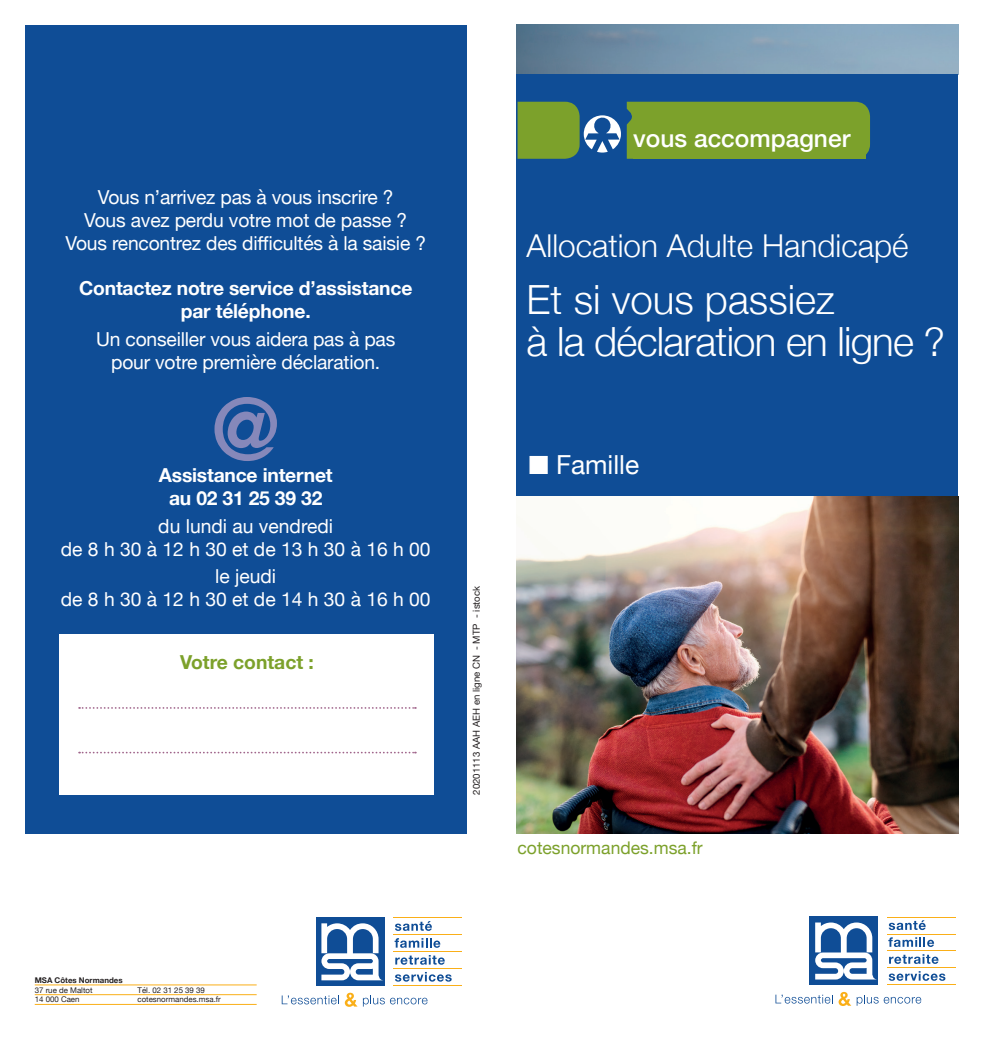
<style>
.page{position:relative;width:983px;height:1042px;background:#fff}
.page>*{position:absolute;margin:0;border:0;box-sizing:border-box;transform-origin:0 0}
.t1{font:700 85.75px "Helvetica Neue";color:#8688ba}
.t2{font:300 40.25px/42px "Helvetica Neue";letter-spacing:-.02em;color:#fff}
.t3{font:300 31.5px "Helvetica Neue";color:#fff}
.t4{font:26.25px "Helvetica Neue";color:#fff}
.t5{font:500 24.5px "Helvetica Neue";color:#fff}
.t6{font:19.25px/22.8px "Helvetica Neue";letter-spacing:-.01em;color:#fff;text-align:center}
.t7{font:700 19.25px/22.8px "Helvetica Neue";letter-spacing:-.01em;color:#fff;text-align:center}
.t8{font:700 19.25px "Helvetica Neue";color:#7ca12b}
.t9{font:17.5px "Helvetica Neue";color:#7ca12b}
.t10{font:9.62px "Helvetica Neue";color:#231f20}
.t11{font:7.88px/9.6px "Helvetica Neue";color:#231f20}
.t12{font:700 7.88px "Helvetica Neue";color:#231f20}
</style>
<div class="page">
<img style="left:516px;top:25px;width:441px;height:49px">
<div style="left:516px;top:74px;width:441px;height:431px;background:#0f4d96"></div>
<div style="left:626px;top:102px;width:243px;height:57px;background:#7ca12b"></div>
<div style="left:633px;top:125px;width:232px;height:34px;background:#7ca12b"></div>
<svg style="left:517px;top:102px;width:103px;height:57px"></svg>
<svg style="left:888px;top:920px;width:37px;height:10px"></svg>
<svg style="left:888px;top:937px;width:45px;height:10px"></svg>
<svg style="left:889px;top:954px;width:49px;height:10px"></svg>
<svg style="left:888px;top:971px;width:57px;height:10px"></svg>
<hr style="left:886px;top:916px;width:69px;height:1px;background:#faaf18">
<hr style="left:886px;top:933px;width:69px;height:1px;background:#faaf18">
<hr style="left:886px;top:950px;width:69px;height:1px;background:#faaf18">
<hr style="left:886px;top:967px;width:69px;height:1px;background:#faaf18">
<hr style="left:886px;top:984px;width:69px;height:1px;background:#faaf18">
<div style="left:809px;top:916px;width:68px;height:69px;background:#0f4d96"></div>
<svg style="left:815px;top:922px;width:60px;height:57px"></svg>
<svg style="left:775px;top:994px;width:56px;height:9px"></svg>
<svg style="left:838px;top:992px;width:83px;height:14px"></svg>
<div style="left:25px;top:25px;width:441px;height:808px;background:#0f4d96"></div>
<hr style="left:35px;top:984px;width:221px;height:1px;background:#faaf18">
<hr style="left:35px;top:994px;width:221px;height:1px;background:#faaf18">
<hr style="left:35px;top:1004px;width:221px;height:1px;background:#faaf18">
<svg style="left:395px;top:921px;width:37px;height:10px"></svg>
<svg style="left:394px;top:938px;width:46px;height:10px"></svg>
<svg style="left:395px;top:955px;width:50px;height:9px"></svg>
<svg style="left:395px;top:972px;width:56px;height:9px"></svg>
<hr style="left:393px;top:917px;width:69px;height:1px;background:#faaf18">
<hr style="left:393px;top:934px;width:69px;height:1px;background:#faaf18">
<hr style="left:393px;top:951px;width:69px;height:1px;background:#faaf18">
<hr style="left:393px;top:968px;width:69px;height:1px;background:#faaf18">
<hr style="left:393px;top:985px;width:69px;height:1px;background:#faaf18">
<div style="left:316px;top:917px;width:68px;height:69px;background:#0f4d96"></div>
<svg style="left:321px;top:923px;width:61px;height:57px"></svg>
<svg style="left:282px;top:995px;width:57px;height:9px"></svg>
<svg style="left:345px;top:992px;width:12px;height:15px"></svg>
<svg style="left:363px;top:995px;width:64px;height:11px"></svg>
<img style="left:516px;top:496px;width:441px;height:337px">
<div style="left:60px;top:634px;width:374px;height:160px;background:#fff"></div>
<svg style="left:79px;top:707px;width:337px;height:2px"></svg>
<svg style="left:79px;top:752px;width:337px;height:1px"></svg>
<p class="t6" style="left:65px;top:187px;width:362px">Vous n’arrivez pas à vous inscrire ?<br>Vous avez perdu votre mot de passe ?<br>Vous rencontrez des difficultés à la saisie ?</p>
<p class="t7" style="left:79px;top:278px;width:335px">Contactez notre service d’assistance par téléphone.</p>
<p class="t6" style="left:96px;top:329px;width:300px">Un conseiller vous aidera pas à pas pour votre première déclaration.</p>
<h1 class="t1" style="left:211px;top:362px;width:70px">@</h1>
<p class="t7" style="left:169px;top:487px;width:155px">au 02 31 25 39 32</p>
<p class="t6" style="left:61px;top:516px;width:371px">du lundi au vendredi<br>de 8 h 30 à 12 h 30 et de 13 h 30 à 16 h 00</p>
<p class="t6" style="left:61px;top:566px;width:371px">le jeudi<br>de 8 h 30 à 12 h 30 et de 14 h 30 à 16 h 00</p>
<p class="t7" style="left:159px;top:465px;width:175px">Assistance internet</p>
<p class="t8" style="left:180px;top:646px;width:135px">Votre contact :</p>
<p class="t5" style="left:633px;top:119px;width:218px">vous accompagner</p>
<h3 class="t3" style="left:526px;top:220px;width:383px">Allocation Adulte Handicapé</h3>
<h2 class="t2" style="left:526px;top:275px;width:420px">Et si vous passiez<br>à la déclaration en ligne ?</h2>
<h3 class="t4" style="left:528px;top:445px;width:112px">■ Famille</h3>
<p class="t10" style="left:469px;top:795px;width:210px;rotate:-90deg">20201113 AAH AEH en ligne CN - MTP - istock</p>
<p class="t9" style="left:517px;top:835px;width:187px">cotesnormandes.msa.fr</p>
<p class="t12" style="left:35px;top:974px;width:89px">MSA Côtes Normandes</p>
<p class="t11" style="left:35px;top:985px;width:59px">37 rue de Maltot<br>14 000 Caen</p>
<p class="t11" style="left:137px;top:985px;width:85px">Tél. 02 31 25 39 39 cotesnormandes.msa.fr</p>
</div>
